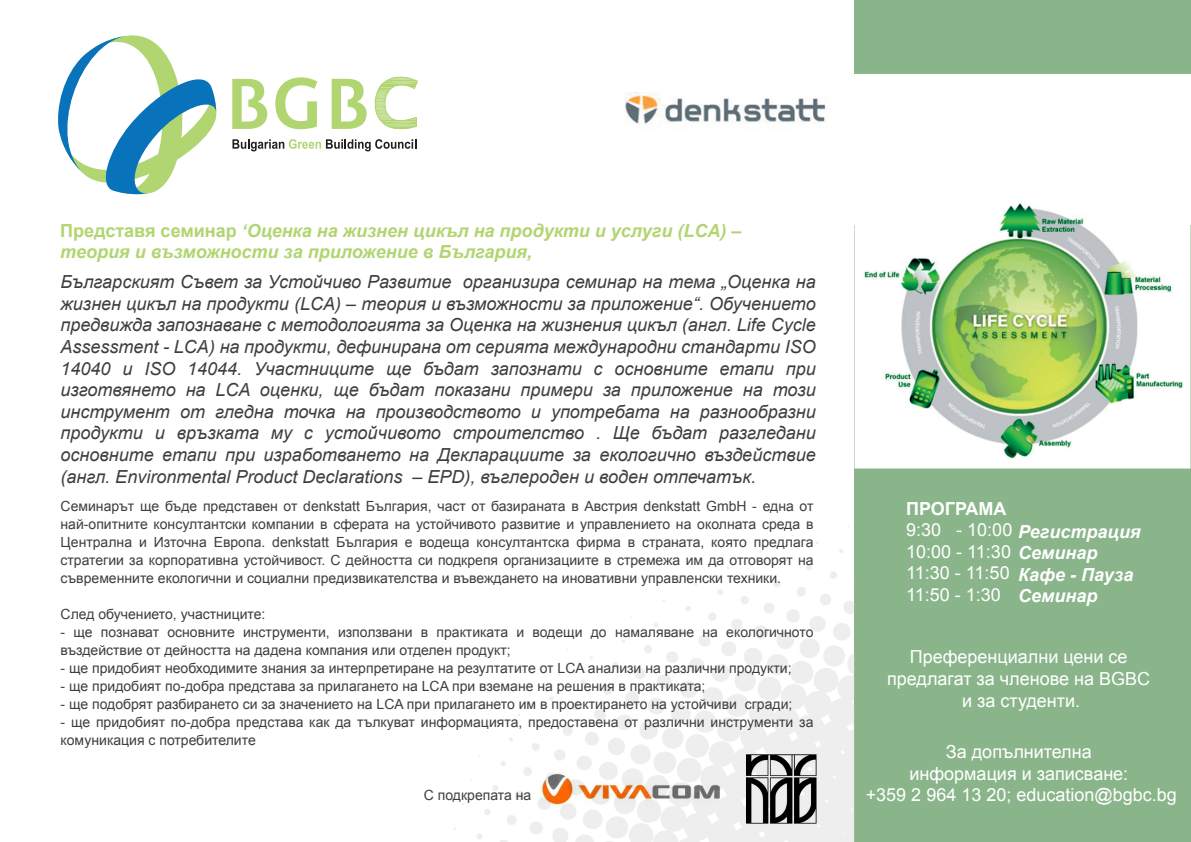
<style>
.page{position:relative;width:1191px;height:842px;background:#fff}
.page>*{position:absolute;margin:0;border:0;box-sizing:border-box;transform-origin:0 0}
.t1{font:italic 18px/21.6px "Arial";color:#3e3e3f;text-align:justify}
.t2{font:18px/21.6px "Arial";color:#fff;text-align:center}
.t3{font:italic 700 18px/21.6px "Arial";color:#b1d570}
.t4{font:italic 700 18px/20.2px "Arial";color:#fff}
.t5{font:700 18px "Arial";color:#fff}
.t6{font:14px/18px "Arial";color:#3e3e3f}
.s1{font-style:normal}
.s2{font-weight:400;font-style:normal}
</style>
<div class="page">
<div style="left:854px;top:0;width:337px;height:842px;background:#8ab58b"></div>
<div style="left:683px;top:74px;width:508px;height:150px;background:#fff"></div>
<svg style="left:454px;top:534px;width:400px;height:308px"></svg>
<svg style="left:232px;top:79px;width:35px;height:50px"></svg>
<svg style="left:275px;top:77px;width:42px;height:52px"></svg>
<svg style="left:332px;top:79px;width:34px;height:50px"></svg>
<svg style="left:58px;top:35px;width:159px;height:160px"></svg>
<svg style="left:375px;top:77px;width:43px;height:53px"></svg>
<svg style="left:232px;top:139px;width:184px;height:12px"></svg>
<img style="left:624px;top:92px;width:202px;height:32px">
<img style="left:854px;top:203px;width:336px;height:266px">
<img style="left:523px;top:755px;width:216px;height:69px">
<img style="left:742px;top:751px;width:76px;height:74px">
<p class="t3" style="left:60px;top:220px;width:682px"><span class="s1">Представя семинар</span> ‘Оценка на жизнен цикъл на продукти и услуги (LCA) – теория и възможности за приложение в България,</p>
<p class="t1" style="left:61px;top:271px;width:756px">Българският Съвет за Устойчиво Развитие организира семинар на тема „Оценка на жизнен цикъл на продукти (LCA) – теория и възможности за приложение“. Oбучението предвижда запознаване с методологията за Оценка на жизнения цикъл (англ. Life Cycle Assessment - LCA) на продукти, дефинирана от серията международни стандарти ISO 14040 и ISO 14044. Участниците ще бъдат запознати с основните етапи при изготвянето на LCA оценки, ще бъдат показани примери за приложение на този инструмент от гледна точка на производството и употребата на разнообразни продукти и връзката му с устойчивото строителство . Ще бъдат разгледани основните етапи при изработването на Декларациите за екологично въздействие (англ. Environmental Product Declarations – EPD), въглероден и воден отпечатък.</p>
<p class="t6" style="left:61px;top:497px;width:754px;text-align:justify">Семинарът ще бъде представен от denkstatt България, част от базираната в Австрия denkstatt GmbH - една от най-опитните консултантски компании в сферата на устойчивото развитие и управлението на околната среда в Централна и Източна Европа. denkstatt България е водеща консултантска фирма в страната, която предлага стратегии за корпоративна устойчивост. С дейността си подкрепя организациите в стремежа им да отговорят на съвременните екологични и социални предизвикателства и въвеждането на иновативни управленски техники.</p>
<p class="t6" style="left:61px;top:605px;width:206px">След обучението, участниците:</p>
<p class="t6" style="left:61px;top:623px;width:754px">- ще познават основните инструменти, използвани в практиката и водещи до намаляване на екологичното въздействие от дейността на дадена компания или отделен продукт;</p>
<p class="t6" style="left:61px;top:659px;width:732px">- ще придобият необходимите знания за интерпретиране на резултатите от LCA анализи на различни продукти;</p>
<p class="t6" style="left:61px;top:677px;width:646px">- ще придобият по-добра представа за прилагането на LCA при вземане на решения в практиката;</p>
<p class="t6" style="left:61px;top:695px;width:733px">- ще подобрят разбирането си за значението на LCA при прилагането им в проектирането на устойчиви сгради;</p>
<p class="t6" style="left:61px;top:713px;width:754px">- ще придобият по-добра представа как да тълкуват информацията, предоставена от различни инструменти за комуникация с потребителите</p>
<p class="t6" style="left:424px;top:786px;width:109px">С подкрепата на</p>
<p class="t5" style="left:906px;top:496px;width:102px">ПРОГРАМА</p>
<p class="t2" style="left:906px;top:519px;width:108px">9:30 - 10:00</p>
<p class="t2" style="left:906px;top:562px;width:105px;text-align:left">11:30 - 11:50<br>11:50 - 1:30</p>
<p class="t4" style="left:906px;top:522px;width:236px;text-indent:112px">Регистрация<br><span class="s2">10:00 - 11:30</span> Семинар</p>
<p class="t4" style="left:1018px;top:564px;width:117px;line-height:21.6px">Кафе - Пауза<br>Семинар</p>
<p class="t2" style="left:887px;top:646px;width:264px">Преференциални цени се предлагат за членове на BGBC и за студенти.</p>
<p class="t2" style="left:865px;top:741px;width:313px">За допълнителна<br>информация и записване:<br>+359 2 964 13 20; education@bgbc.bg</p>
</div>
